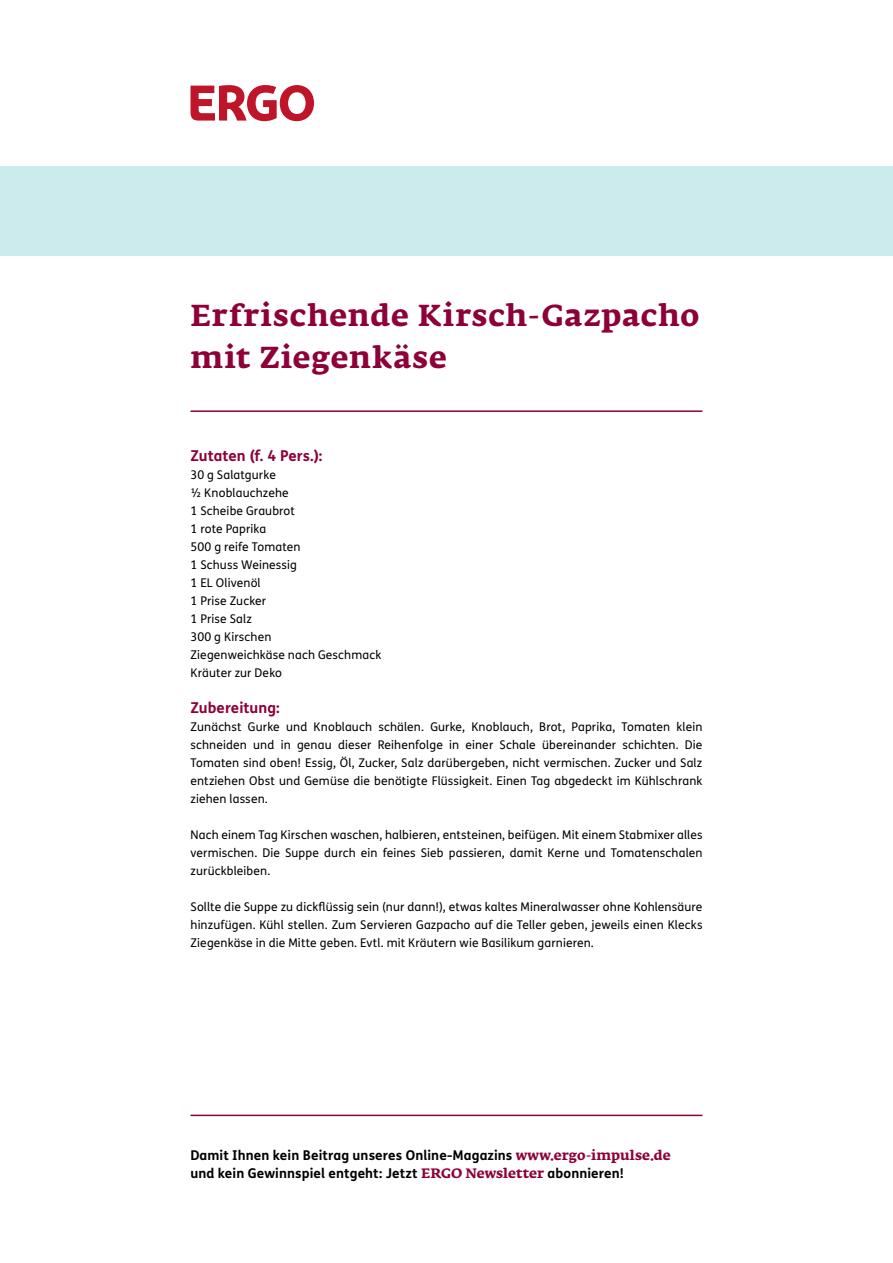
<style>
.page{position:relative;width:893px;height:1263px;background:#fff}
.page>*{position:absolute;margin:0;border:0;box-sizing:border-box;transform-origin:0 0}
.t1{font:700 30px/42px "Fedra Serif A Pro";letter-spacing:.04em;color:#8e0038}
.t2{font:700 15px "FS Me Pro";letter-spacing:.005em;color:#8e0038}
.t3{font:700 13.5px/18px "FS Me Pro";letter-spacing:.005em;color:#000}
.t4{font:12px/18px "FS Me Pro";letter-spacing:.01em;color:#000;text-align:justify}
.s1{font-family:"Fedra Serif A Pro";color:#8e0038}
</style>
<div class="page">
<div style="left:0;top:166px;width:893px;height:89px;background:#ccebed"></div>
<svg style="left:191px;top:85px;width:123px;height:36px"></svg>
<hr style="left:191px;top:410px;width:511px;height:2px;background:#8e0038">
<hr style="left:191px;top:1115px;width:511px;height:1px;background:#8e0038">
<h1 class="t1" style="left:191px;top:295px;width:510px">Erfrischende Kirsch-Gazpacho mit Ziegenkäse</h1>
<p class="t2" style="left:191px;top:444px;width:133px">Zutaten (f. 4 Pers.):</p>
<p class="t4" style="left:191px;top:466px;width:192px;text-align:left">30 g Salatgurke<br>½ Knoblauchzehe<br>1 Scheibe Graubrot<br>1 rote Paprika<br>500 g reife Tomaten<br>1 Schuss Weinessig<br>1 EL Olivenöl<br>1 Prise Zucker<br>1 Prise Salz<br>300 g Kirschen<br>Ziegenweichkäse nach Geschmack<br>Kräuter zur Deko</p>
<p class="t2" style="left:191px;top:696px;width:91px">Zubereitung:</p>
<p class="t4" style="left:191px;top:718px;width:513px">Zunächst Gurke und Knoblauch schälen. Gurke, Knoblauch, Brot, Paprika, Tomaten klein schneiden und in genau dieser Reihenfolge in einer Schale übereinander schichten. Die Tomaten sind oben! Essig, Öl, Zucker, Salz darübergeben, nicht vermischen. Zucker und Salz entziehen Obst und Gemüse die benötigte Flüssigkeit. Einen Tag abgedeckt im Kühlschrank ziehen lassen.</p>
<p class="t4" style="left:191px;top:826px;width:513px">Nach einem Tag Kirschen waschen, halbieren, entsteinen, beifügen. Mit einem Stabmixer alles vermischen. Die Suppe durch ein feines Sieb passieren, damit Kerne und Tomatenschalen zurückbleiben.</p>
<p class="t4" style="left:191px;top:898px;width:513px">Sollte die Suppe zu dickflüssig sein (nur dann!), etwas kaltes Mineralwasser ohne Kohlensäure hinzufügen. Kühl stellen. Zum Servieren Gazpacho auf die Teller geben, jeweils einen Klecks Ziegenkäse in die Mitte geben. Evtl. mit Kräutern wie Basilikum garnieren.</p>
<p class="t3" style="left:190px;top:1146px;width:482px">Damit Ihnen kein Beitrag unseres Online-Magazins <span class="s1">www.ergo-impulse.de </span>und kein Gewinnspiel entgeht: Jetzt <span class="s1">ERGO Newsletter</span> abonnieren!</p>
</div>
